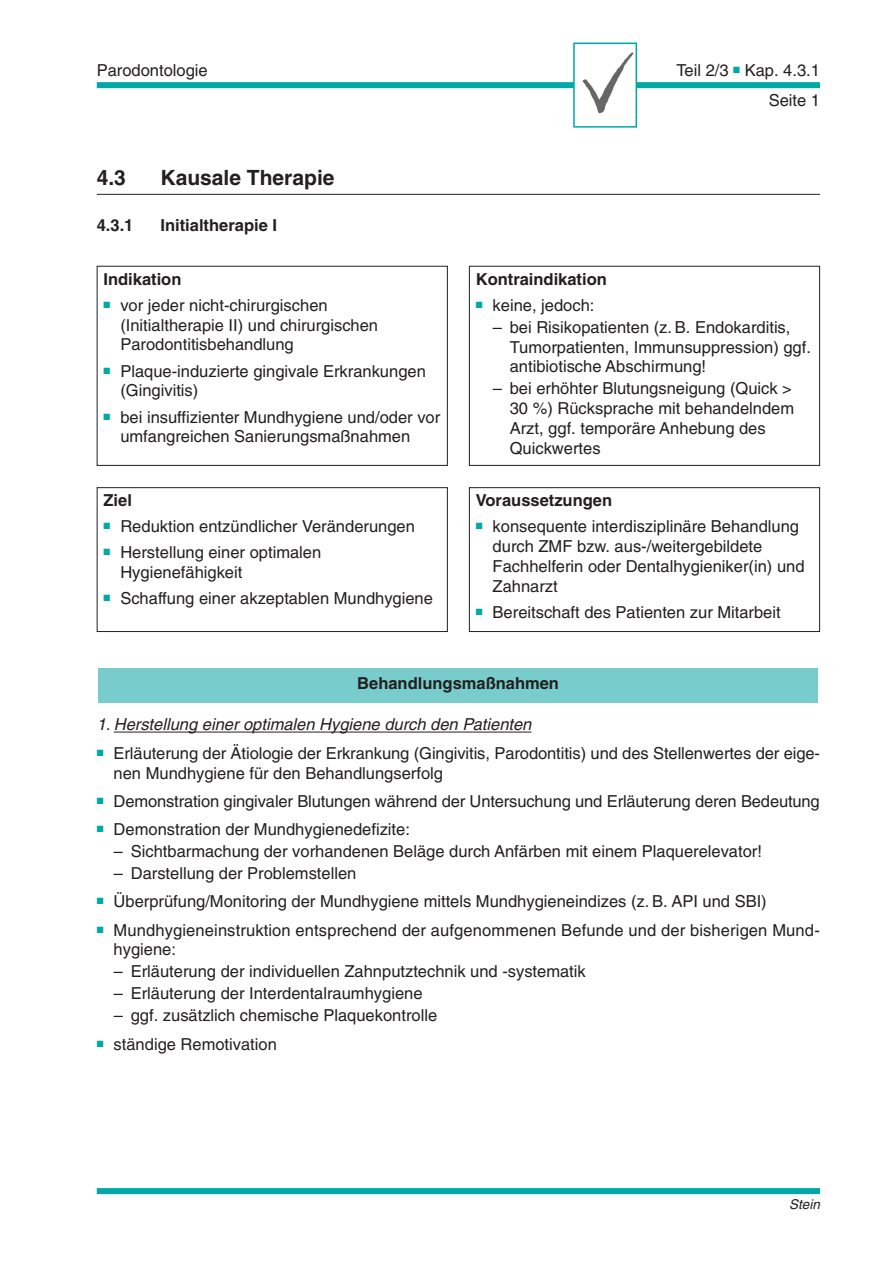
<style>
.page{position:relative;width:893px;height:1262px;background:#fff}
.page>*{position:absolute;margin:0;border:0;box-sizing:border-box;transform-origin:0 0}
.t1{font:700 21px "Helvetica";color:#231f20}
.t2{font:16.5px/19.8px "Helvetica";color:#231f20}
.t3{font:700 16.5px "Helvetica";color:#231f20}
.t4{font:italic 16.5px "Helvetica";color:#231f20}
.t5{font:italic 13.5px "Helvetica";color:#231f20}
</style>
<div class="page">
<div style="left:97px;top:82px;width:723px;height:6px;background:#00a9a5"></div>
<div style="left:97px;top:1188px;width:723px;height:6px;background:#00a9a5"></div>
<img style="left:576px;top:52px;width:58px;height:62px">
<div style="left:573px;top:43px;width:64px;height:85px;border:2px solid #00a9a5"></div>
<hr style="left:97px;top:194px;width:723px;height:1px;background:#231f20">
<div style="left:97px;top:266px;width:350px;height:200px;border:1px solid #231f20"></div>
<div style="left:469px;top:266px;width:351px;height:200px;border:1px solid #231f20"></div>
<div style="left:97px;top:487px;width:350px;height:145px;border:1px solid #231f20"></div>
<div style="left:469px;top:487px;width:351px;height:145px;border:1px solid #231f20"></div>
<hr style="left:114px;top:731px;width:358px;height:1px;background:#231f20">
<hr style="left:472px;top:731px;width:59px;height:1px;background:#231f20">
<div style="left:98px;top:668px;width:720px;height:34px;background:#78cccc"></div>
<p class="t2" style="left:97px;top:62px;width:112px">Parodontologie</p>
<p class="t2" style="left:676px;top:57px;width:145px;line-height:29.7px;text-align:right">Teil 2/3 <sup>■</sup> Kap. 4.3.1<br>Seite 1</p>
<p class="t1" style="left:97px;top:170px;width:31px">4.3</p>
<p class="t1" style="left:160px;top:170px;width:175px">Kausale Therapie</p>
<p class="t3" style="left:97px;top:219px;width:38px">4.3.1</p>
<p class="t3" style="left:160px;top:219px;width:118px">Initialtherapie I</p>
<p class="t3" style="left:103px;top:273px;width:79px">Indikation</p>
<p class="t2" style="left:120px;top:297px;width:259px;text-indent:-17px"><sup>■</sup> vor jeder nicht-chirurgischen (Initialtherapie II) und chirurgischen<br>Parodontitisbehandlung</p>
<p class="t2" style="left:120px;top:362px;width:307px;text-indent:-17px"><sup>■</sup> Plaque-induzierte gingivale Erkrankungen (Gingivitis)</p>
<p class="t2" style="left:120px;top:408px;width:321px;text-indent:-17px"><sup>■</sup> bei insuffizienter Mundhygiene und/oder vor umfangreichen Sanierungsmaßnahmen</p>
<p class="t3" style="left:103px;top:494px;width:30px">Ziel</p>
<p class="t2" style="left:103px;top:518px;width:313px"><sup>■</sup> Reduktion entzündlicher Veränderungen</p>
<p class="t2" style="left:120px;top:544px;width:202px;text-indent:-17px"><sup>■</sup> Herstellung einer optimalen<br>Hygienefähigkeit</p>
<p class="t2" style="left:103px;top:590px;width:331px"><sup>■</sup> Schaffung einer akzeptablen Mundhygiene</p>
<p class="t3" style="left:476px;top:273px;width:133px">Kontraindikation</p>
<p class="t2" style="left:476px;top:297px;width:120px"><sup>■</sup> keine, jedoch:</p>
<p class="t2" style="left:510px;top:319px;width:303px;text-indent:-17px">– bei Risikopatienten (z. B. Endokarditis,<br>Tumorpatienten, Immunsuppression) ggf. antibiotische Abschirmung!</p>
<p class="t2" style="left:510px;top:380px;width:286px;text-indent:-17px">– bei erhöhter Blutungsneigung (Quick &gt;<br>30 %) Rücksprache mit behandelndem<br>Arzt, ggf. temporäre Anhebung des<br>Quickwertes</p>
<p class="t3" style="left:476px;top:494px;width:138px">Voraussetzungen</p>
<p class="t2" style="left:492px;top:518px;width:313px;text-indent:-17px"><sup>■</sup> konsequente interdisziplinäre Behandlung durch ZMF bzw. aus-/weitergebildete Fachhelferin oder Dentalhygieniker(in) und Zahnarzt</p>
<p class="t2" style="left:476px;top:604px;width:306px"><sup>■</sup> Bereitschaft des Patienten zur Mitarbeit</p>
<p class="t3" style="left:357px;top:677px;width:203px">Behandlungsmaßnahmen</p>
<p class="t4" style="left:97px;top:718px;width:436px">1. Herstellung einer optimalen Hygiene durch den Patienten</p>
<p class="t2" style="left:114px;top:744px;width:707px;text-indent:-17px"><sup>■</sup> Erläuterung der Ätiologie der Erkrankung (Gingivitis, Parodontitis) und des Stellenwertes der eige&shy;nen Mundhygiene für den Behandlungserfolg</p>
<p class="t2" style="left:97px;top:792px;width:724px"><sup>■</sup> Demonstration gingivaler Blutungen während der Untersuchung und Erläuterung deren Bedeutung</p>
<p class="t2" style="left:97px;top:821px;width:315px"><sup>■</sup> Demonstration der Mundhygienedefizite:</p>
<p class="t2" style="left:114px;top:843px;width:649px">– Sichtbarmachung der vorhandenen Beläge durch Anfärben mit einem Plaquerelevator!</p>
<p class="t2" style="left:114px;top:865px;width:244px">– Darstellung der Problemstellen</p>
<p class="t2" style="left:97px;top:893px;width:671px"><sup>■</sup> Überprüfung/Monitoring der Mundhygiene mittels Mundhygieneindizes (z. B. API und SBI)</p>
<p class="t2" style="left:114px;top:921px;width:708px;text-indent:-17px"><sup>■</sup> Mundhygieneinstruktion entsprechend der aufgenommenen Befunde und der bisherigen Mund&shy;hygiene:</p>
<p class="t2" style="left:114px;top:963px;width:473px">– Erläuterung der individuellen Zahnputztechnik und -systematik</p>
<p class="t2" style="left:114px;top:985px;width:310px">– Erläuterung der Interdentalraumhygiene</p>
<p class="t2" style="left:114px;top:1007px;width:325px">– ggf. zusätzlich chemische Plaquekontrolle</p>
<p class="t2" style="left:97px;top:1035px;width:182px"><sup>■</sup> ständige Remotivation</p>
<p class="t5" style="left:789px;top:1199px;width:32px">Stein</p>
</div>
